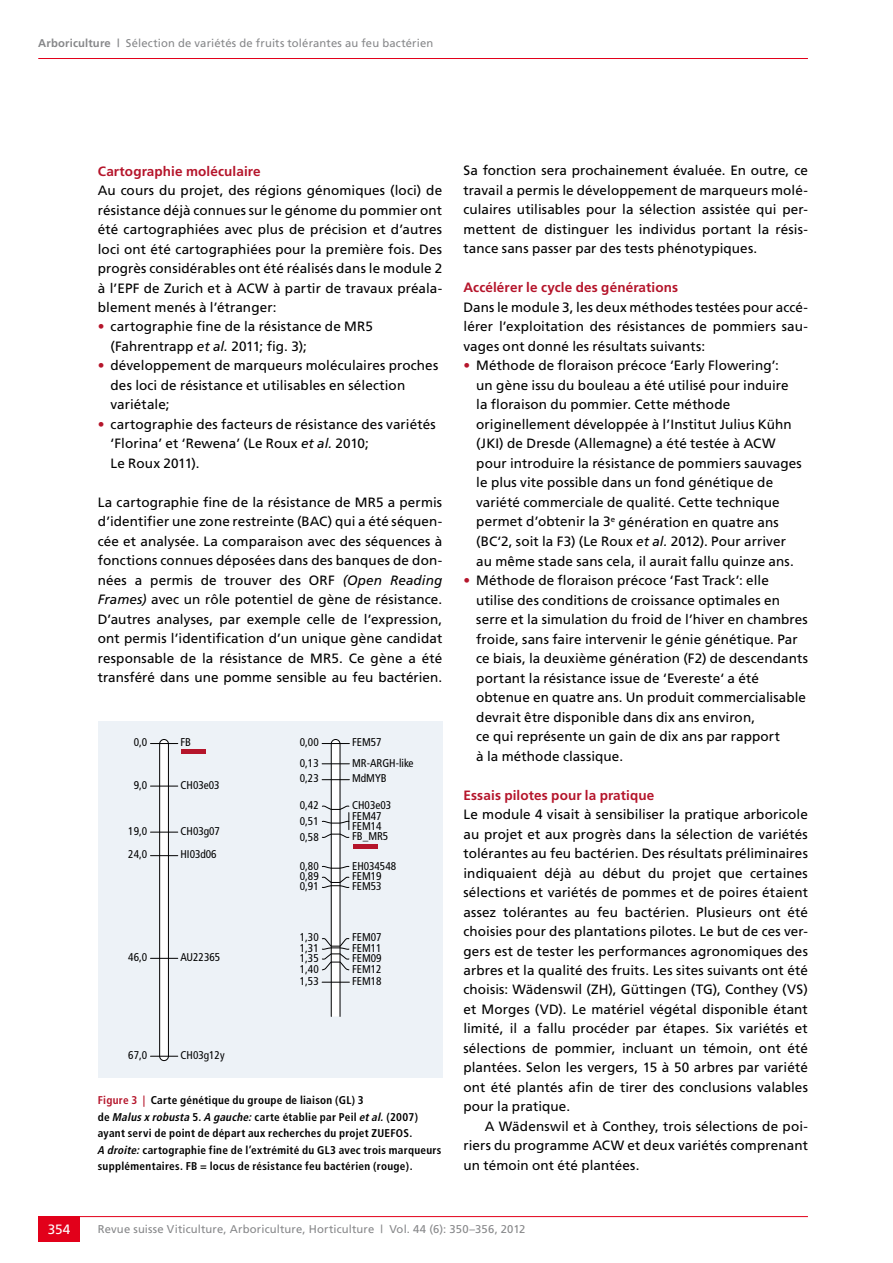
<style>
.page{position:relative;width:893px;height:1263px;background:#fff}
.page>*{position:absolute;margin:0;border:0;box-sizing:border-box;transform-origin:0 0}
.t1{font:13.5px/19.5px "Frutiger";letter-spacing:.005em;color:#000;text-align:justify}
.t2{font:700 13.5px "Frutiger";letter-spacing:.01em;color:#b5152b}
.t3{font:13.5px "Frutiger";color:#fff}
.t4{font:700 condensed 11.25px/16.5px "Frutiger";letter-spacing:.025em;color:#000}
.t5{font:condensed 11.25px "Frutiger";color:#000}
.t6{font:11.25px "Frutiger";letter-spacing:.015em;color:#87888a}
.s1{font-weight:700}
.s2{color:#b5152b}
.s3{font-style:italic}
</style>
<div class="page">
<hr style="left:38px;top:58px;width:770px;height:1px;background:#e2001a">
<hr style="left:38px;top:1216px;width:770px;height:1px;background:#e2001a">
<div style="left:38px;top:1216px;width:42px;height:26px;background:#e2001a"></div>
<div style="left:98px;top:722px;width:344px;height:356px;background:#edf2f7"></div>
<div style="left:160px;top:739px;width:8px;height:321px;background:#fff;border-radius:4px"></div>
<div style="left:159px;top:739px;width:10px;height:322px;border:1px solid #000;border-radius:4px"></div>
<svg style="left:150px;top:739px;width:191px;height:278px"></svg>
<svg style="left:150px;top:786px;width:28px;height:1px"></svg>
<svg style="left:150px;top:832px;width:28px;height:1px"></svg>
<svg style="left:150px;top:855px;width:28px;height:1px"></svg>
<svg style="left:150px;top:958px;width:28px;height:1px"></svg>
<svg style="left:150px;top:1056px;width:28px;height:1px"></svg>
<svg style="left:322px;top:739px;width:28px;height:277px"></svg>
<div style="left:181px;top:749px;width:25px;height:5px;background:#b5152b"></div>
<div style="left:353px;top:844px;width:24px;height:5px;background:#b5152b"></div>
<p class="t6" style="left:38px;top:37px;width:397px"><span class="s1">Arboriculture |</span> Sélection de variétés de fruits tolérantes au feu bactérien</p>
<p class="t2" style="left:98px;top:163px;width:164px">Cartographie moléculaire</p>
<p class="t1" style="left:98px;top:180px;width:346px">Au cours du projet, des régions génomiques (loci) de résistance déjà connues sur le génome du pommier ont été cartographiées avec plus de précision et d’autres loci ont été cartographiées pour la première fois. Des progrès considérables ont été réalisés dans le module 2 à l’EPF de Zurich et à ACW à partir de travaux préala&shy;blement menés à l’étranger:</p>
<p class="t1" style="left:111px;top:317px;width:264px;text-indent:-13px"><span class="s2">•</span> cartographie fine de la résistance de MR5 (Fahrentrapp <span class="s3">et al.</span> 2011; fig. 3);</p>
<p class="t1" style="left:111px;top:356px;width:329px;text-align:left;text-indent:-13px"><span class="s2">•</span> développement de marqueurs moléculaires proches des loci de résistance et utilisables en sélection variétale;</p>
<p class="t1" style="left:111px;top:414px;width:327px;text-align:left;text-indent:-13px"><span class="s2">•</span> cartographie des facteurs de résistance des variétés ‘Florina’ et ‘Rewena’ (Le Roux <span class="s3">et al.</span> 2010;<br>Le Roux 2011).</p>
<p class="t1" style="left:98px;top:492px;width:346px">La cartographie fine de la résistance de MR5 a permis d’identifier une zone restreinte (BAC) qui a été séquen&shy;cée et analysée. La comparaison avec des séquences à fonctions connues déposées dans des banques de don&shy;nées a permis de trouver des ORF <span class="s3">(Open Reading Frames)</span> avec un rôle potentiel de gène de résistance.<br>D’autres analyses, par exemple celle de l’expression, ont permis l’identification d’un unique gène candidat responsable de la résistance de MR5. Ce gène a été transféré dans une pomme sensible au feu bactérien.</p>
<p class="t5" style="left:134px;top:736px;width:15px">0,0</p>
<p class="t5" style="left:181px;top:736px;width:12px">FB</p>
<p class="t5" style="left:134px;top:778px;width:15px">9,0</p>
<p class="t5" style="left:181px;top:778px;width:41px">CH03e03</p>
<p class="t5" style="left:128px;top:824px;width:20px">19,0</p>
<p class="t5" style="left:181px;top:824px;width:41px">CH03g07</p>
<p class="t5" style="left:128px;top:848px;width:20px">24,0</p>
<p class="t5" style="left:181px;top:848px;width:38px">HI03d06</p>
<p class="t5" style="left:128px;top:950px;width:20px">46,0</p>
<p class="t5" style="left:181px;top:950px;width:41px">AU22365</p>
<p class="t5" style="left:128px;top:1048px;width:20px">67,0</p>
<p class="t5" style="left:181px;top:1048px;width:46px">CH03g12y</p>
<p class="t5" style="left:300px;top:736px;width:20px">0,00</p>
<p class="t5" style="left:352px;top:736px;width:31px">FEM57</p>
<p class="t5" style="left:300px;top:756px;width:20px">0,13</p>
<p class="t5" style="left:352px;top:756px;width:63px">MR-ARGH-like</p>
<p class="t5" style="left:300px;top:772px;width:20px">0,23</p>
<p class="t5" style="left:352px;top:772px;width:36px">MdMYB</p>
<p class="t5" style="left:300px;top:799px;width:20px">0,42</p>
<p class="t5" style="left:352px;top:799px;width:41px">CH03e03</p>
<p class="t5" style="left:352px;top:809px;width:31px">FEM47</p>
<p class="t5" style="left:300px;top:814px;width:20px">0,51</p>
<p class="t5" style="left:352px;top:819px;width:31px">FEM14</p>
<p class="t5" style="left:300px;top:830px;width:20px">0,58</p>
<p class="t5" style="left:352px;top:830px;width:38px">FB_MR5</p>
<p class="t5" style="left:300px;top:859px;width:20px">0,80</p>
<p class="t5" style="left:352px;top:859px;width:46px">EH034548</p>
<p class="t5" style="left:300px;top:880px;width:20px">0,91</p>
<p class="t5" style="left:352px;top:880px;width:31px">FEM53</p>
<p class="t5" style="left:300px;top:870px;width:20px">0,89</p>
<p class="t5" style="left:352px;top:870px;width:31px">FEM19</p>
<p class="t5" style="left:300px;top:931px;width:20px">1,30</p>
<p class="t5" style="left:352px;top:931px;width:31px">FEM07</p>
<p class="t5" style="left:300px;top:942px;width:20px">1,31</p>
<p class="t5" style="left:352px;top:942px;width:31px">FEM11</p>
<p class="t5" style="left:300px;top:952px;width:20px">1,35</p>
<p class="t5" style="left:352px;top:952px;width:31px">FEM09</p>
<p class="t5" style="left:300px;top:962px;width:20px">1,40</p>
<p class="t5" style="left:352px;top:962px;width:31px">FEM12</p>
<p class="t5" style="left:300px;top:974px;width:20px">1,53</p>
<p class="t5" style="left:352px;top:974px;width:31px">FEM18</p>
<p class="t4" style="left:98px;top:1092px;width:345px"><span class="s2">Figure 3 |</span> Carte génétique du groupe de liaison (GL) 3<br>de <span class="s3">Malus x robusta</span> 5. <span class="s3">A gauche:</span> carte établie par Peil <span class="s3">et al.</span> (2007) ayant servi de point de départ aux recherches du projet ZUEFOS.<br><span class="s3">A droite:</span> cartographie fine de l’extrémité du GL3 avec trois marqueurs supplémentaires. FB = locus de résistance feu bactérien (rouge).</p>
<p class="t1" style="left:463px;top:161px;width:346px">Sa fonction sera prochainement évaluée. En outre, ce travail a permis le développement de marqueurs molé&shy;culaires utilisables pour la sélection assistée qui per&shy;mettent de distinguer les individus portant la résis&shy;tance sans passer par des tests phénotypiques.</p>
<p class="t2" style="left:463px;top:280px;width:216px">Accélérer le cycle des générations</p>
<p class="t1" style="left:463px;top:297px;width:346px">Dans le module 3, les deux méthodes testées pour accé&shy;lérer l’exploitation des résistances de pommiers sau&shy;vages ont donné les résultats suivants:</p>
<p class="t1" style="left:476px;top:356px;width:327px;text-align:left;text-indent:-13px"><span class="s2">•</span> Méthode de floraison précoce ‘Early Flowering’:<br>un gène issu du bouleau a été utilisé pour induire la floraison du pommier. Cette méthode originellement développée à l’Institut Julius Kühn (JKI) de Dresde (Allemagne) a été testée à ACW pour introduire la résistance de pommiers sauvages le plus vite possible dans un fond génétique de variété commerciale de qualité. Cette technique permet d’obtenir la 3<sup>e</sup> génération en quatre ans (BC‘2, soit la F3) (Le Roux <span class="s3">et al.</span> 2012). Pour arriver au même stade sans cela, il aurait fallu quinze ans.</p>
<p class="t1" style="left:476px;top:570px;width:333px;text-align:left;text-indent:-13px"><span class="s2">•</span> Méthode de floraison précoce ‘Fast Track’: elle utilise des conditions de croissance optimales en serre et la simulation du froid de l’hiver en chambres froide, sans faire intervenir le génie génétique. Par ce biais, la deuxième génération (F2) de descendants portant la résistance issue de ‘Evereste‘ a été obtenue en quatre ans. Un produit commercialisable devrait être disponible dans dix ans environ,<br>ce qui représente un gain de dix ans par rapport<br>à la méthode classique.</p>
<p class="t2" style="left:463px;top:787px;width:192px">Essais pilotes pour la pratique</p>
<p class="t1" style="left:463px;top:804px;width:346px">Le module 4 visait à sensibiliser la pratique arboricole au projet et aux progrès dans la sélection de variétés tolérantes au feu bactérien. Des résultats préliminaires indiquaient déjà au début du projet que certaines sélections et variétés de pommes et de poires étaient assez tolérantes au feu bactérien. Plusieurs ont été choisies pour des plantations pilotes. Le but de ces ver&shy;gers est de tester les performances agronomiques des arbres et la qualité des fruits. Les sites suivants ont été choisis: Wädenswil (ZH), Güttingen (TG), Conthey (VS) et Morges (VD). Le matériel végétal disponible étant limité, il a fallu procéder par étapes. Six variétés et sélections de pommier, incluant un témoin, ont été plantées. Selon les vergers, 15 à 50 arbres par variété ont été plantés afin de tirer des conclusions valables pour la pratique.</p>
<p class="t1" style="left:463px;top:1116px;width:346px;text-indent:21px">A Wädenswil et à Conthey, trois sélections de poi&shy;riers du programme ACW et deux variétés comprenant un témoin ont été plantées.</p>
<p class="t3" style="left:48px;top:1221px;width:24px">354</p>
<p class="t6" style="left:98px;top:1223px;width:429px">Revue suisse Viticulture, Arboriculture, Horticulture | Vol. 44 (6): 350–356, 2012</p>
</div>
